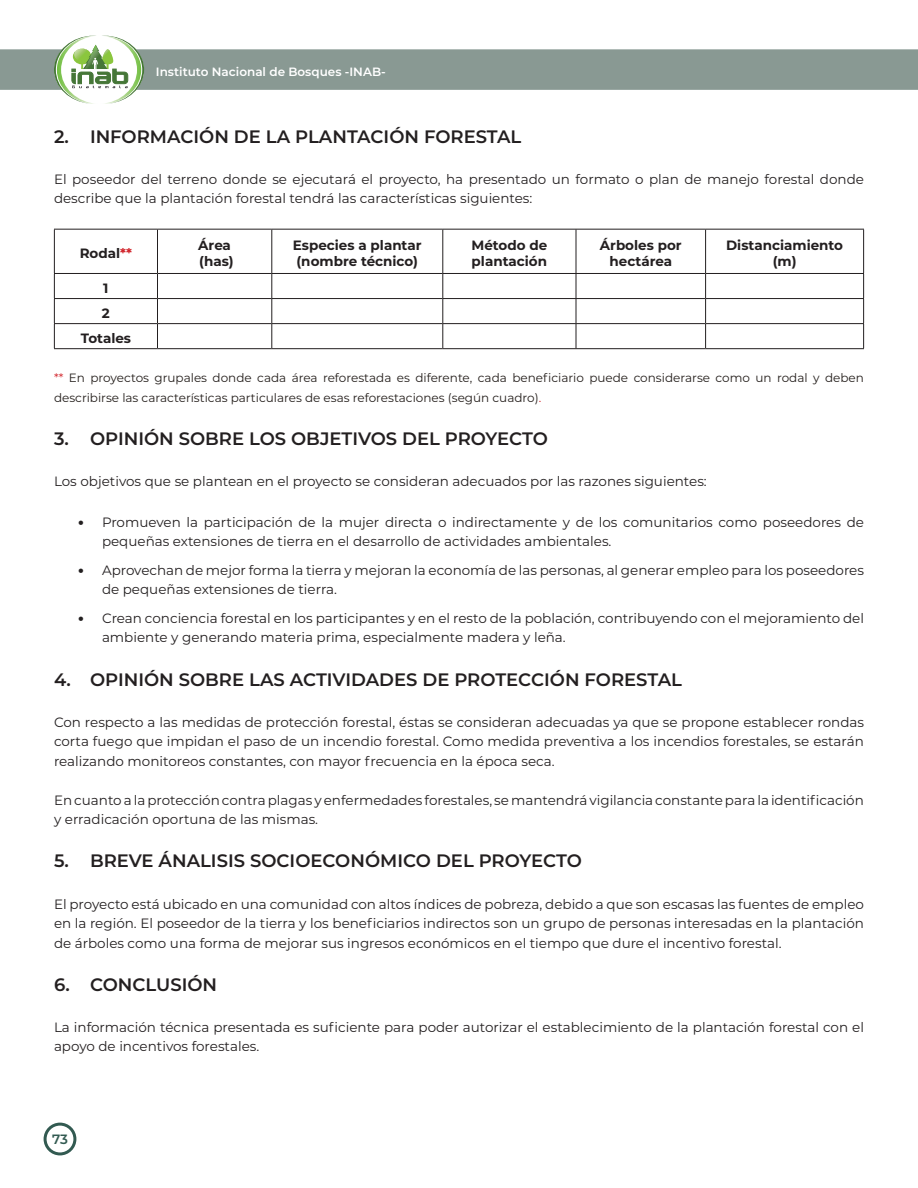
<style>
.page{position:relative;width:918px;height:1188px;background:#fff}
.page>*{position:absolute;margin:0;border:0;box-sizing:border-box;transform-origin:0 0}
.t1{font:600 18px "Montserrat";color:#231f20}
.Textos{font:13.5px/19.5px "Montserrat";color:#231f20}
.t2{font:700 13.5px/16.2px "Montserrat";color:#231f20}
.t3{font:600 13.5px "Montserrat";color:#325a51}
.Textos-2{font:12px/19.5px "Montserrat";color:#241e1b}
.t4{font:600 12px "Montserrat";color:#fff}
.s1{color:#d1232a}
.s2{font-weight:800;font-size:15px}
</style>
<div class="page">
<div style="left:0;top:49px;width:918px;height:41px;background:#899993"></div>
<svg style="left:54px;top:36px;width:90px;height:68px"></svg>
<div style="left:44px;top:1123px;width:32px;height:32px;border:3px solid #325a51;border-radius:50%"></div>
<hr style="left:54px;top:229px;width:104px;height:1px;background:#231f20">
<hr style="left:54px;top:230px;width:1px;height:43px;background:#231f20">
<hr style="left:158px;top:229px;width:114px;height:1px;background:#231f20">
<hr style="left:157px;top:230px;width:1px;height:43px;background:#231f20">
<hr style="left:272px;top:229px;width:171px;height:1px;background:#231f20">
<hr style="left:271px;top:230px;width:1px;height:43px;background:#231f20">
<hr style="left:443px;top:229px;width:133px;height:1px;background:#231f20">
<hr style="left:442px;top:230px;width:1px;height:43px;background:#231f20">
<hr style="left:576px;top:229px;width:130px;height:1px;background:#231f20">
<hr style="left:576px;top:230px;width:1px;height:43px;background:#231f20">
<hr style="left:706px;top:229px;width:158px;height:1px;background:#231f20">
<hr style="left:705px;top:230px;width:1px;height:43px;background:#231f20">
<hr style="left:863px;top:230px;width:1px;height:43px;background:#231f20">
<hr style="left:54px;top:273px;width:104px;height:1px;background:#231f20">
<hr style="left:158px;top:273px;width:114px;height:1px;background:#231f20">
<hr style="left:272px;top:273px;width:171px;height:1px;background:#231f20">
<hr style="left:443px;top:273px;width:133px;height:1px;background:#231f20">
<hr style="left:576px;top:273px;width:130px;height:1px;background:#231f20">
<hr style="left:706px;top:273px;width:158px;height:1px;background:#231f20">
<hr style="left:54px;top:298px;width:104px;height:1px;background:#231f20">
<hr style="left:158px;top:298px;width:114px;height:1px;background:#231f20">
<hr style="left:272px;top:298px;width:171px;height:1px;background:#231f20">
<hr style="left:443px;top:298px;width:133px;height:1px;background:#231f20">
<hr style="left:576px;top:298px;width:130px;height:1px;background:#231f20">
<hr style="left:706px;top:298px;width:158px;height:1px;background:#231f20">
<hr style="left:54px;top:323px;width:104px;height:1px;background:#231f20">
<svg style="left:54px;top:274px;width:1px;height:74px"></svg>
<hr style="left:158px;top:323px;width:114px;height:1px;background:#231f20">
<svg style="left:157px;top:274px;width:1px;height:74px"></svg>
<hr style="left:272px;top:323px;width:171px;height:1px;background:#231f20">
<svg style="left:271px;top:274px;width:1px;height:74px"></svg>
<hr style="left:443px;top:323px;width:133px;height:1px;background:#231f20">
<svg style="left:442px;top:274px;width:1px;height:74px"></svg>
<hr style="left:576px;top:323px;width:130px;height:1px;background:#231f20">
<svg style="left:576px;top:274px;width:1px;height:74px"></svg>
<hr style="left:706px;top:323px;width:158px;height:1px;background:#231f20">
<svg style="left:705px;top:274px;width:1px;height:74px"></svg>
<svg style="left:863px;top:274px;width:1px;height:74px"></svg>
<hr style="left:54px;top:348px;width:104px;height:1px;background:#231f20">
<hr style="left:158px;top:348px;width:114px;height:1px;background:#231f20">
<hr style="left:272px;top:348px;width:171px;height:1px;background:#231f20">
<hr style="left:443px;top:348px;width:133px;height:1px;background:#231f20">
<hr style="left:576px;top:348px;width:130px;height:1px;background:#231f20">
<hr style="left:706px;top:348px;width:158px;height:1px;background:#231f20">
<p class="t4" style="left:156px;top:64px;width:231px">Instituto Nacional de Bosques -INAB-</p>
<p class="t1" style="left:54px;top:124px;width:469px">2. INFORMACIÓN DE LA PLANTACIÓN FORESTAL</p>
<p class="Textos" style="left:54px;top:169px;width:812px">El poseedor del terreno donde se ejecutará el proyecto, ha presentado un formato o plan de manejo forestal donde describe que la plantación forestal tendrá las características siguientes:</p>
<p class="t2" style="left:80px;top:244px;width:54px">Rodal<span class="s1">**</span></p>
<p class="t2" style="left:198px;top:236px;width:34px">Área</p>
<p class="t2" style="left:199px;top:252px;width:36px">(has)</p>
<p class="t2" style="left:293px;top:236px;width:130px">Especies a plantar</p>
<p class="t2" style="left:296px;top:252px;width:123px">(nombre técnico)</p>
<p class="t2" style="left:472px;top:236px;width:77px">Método de plantación</p>
<p class="t2" style="left:600px;top:236px;width:83px;text-align:center">Árboles por hectárea</p>
<p class="t2" style="left:726px;top:236px;width:118px">Distanciamiento</p>
<p class="t2" style="left:773px;top:252px;width:25px">(m)</p>
<p class="t2" style="left:103px;top:279px;width:7px">1</p>
<p class="t2" style="left:102px;top:304px;width:9px">2</p>
<p class="t2" style="left:81px;top:329px;width:52px">Totales</p>
<p class="Textos-2" style="left:54px;top:368px;width:811px"><span class="s1">**</span> En proyectos grupales donde cada área reforestada es diferente, cada beneficiario puede considerarse como un rodal y deben describirse las características particulares de esas reforestaciones (según cuadro)<span class="s1">.</span></p>
<p class="t1" style="left:54px;top:426px;width:496px">3. OPINIÓN SOBRE LOS OBJETIVOS DEL PROYECTO</p>
<p class="Textos" style="left:54px;top:471px;width:654px">Los objetivos que se plantean en el proyecto se consideran adecuados por las razones siguientes:</p>
<p class="Textos" style="left:102px;top:512px;width:764px;text-indent:-24px"><span class="s2">•</span> Promueven la participación de la mujer directa o indirectamente y de los comunitarios como poseedores de pequeñas extensiones de tierra en el desarrollo de actividades ambientales.</p>
<p class="Textos" style="left:102px;top:560px;width:764px;text-indent:-24px"><span class="s2">•</span> Aprovechan de mejor forma la tierra y mejoran la economía de las personas, al generar empleo para los poseedores de pequeñas extensiones de tierra.</p>
<p class="Textos" style="left:102px;top:608px;width:764px;text-indent:-24px"><span class="s2">•</span> Crean conciencia forestal en los participantes y en el resto de la población, contribuyendo con el mejoramiento del ambiente y generando materia prima, especialmente madera y leña.</p>
<p class="t1" style="left:54px;top:667px;width:629px">4. OPINIÓN SOBRE LAS ACTIVIDADES DE PROTECCIÓN FORESTAL</p>
<p class="Textos" style="left:54px;top:712px;width:812px;text-align:justify">Con respecto a las medidas de protección forestal, éstas se consideran adecuadas ya que se propone establecer rondas corta fuego que impidan el paso de un incendio forestal. Como medida preventiva a los incendios forestales, se estarán realizando monitoreos constantes, con mayor frecuencia en la época seca.</p>
<p class="Textos" style="left:54px;top:790px;width:811px">En cuanto a la protección contra plagas y enfermedades forestales, se mantendrá vigilancia constante para la identificación y erradicación oportuna de las mismas.</p>
<p class="t1" style="left:54px;top:848px;width:529px">5. BREVE ÁNALISIS SOCIOECONÓMICO DEL PROYECTO</p>
<p class="Textos" style="left:54px;top:894px;width:812px;text-align:justify">El proyecto está ubicado en una comunidad con altos índices de pobreza, debido a que son escasas las fuentes de empleo en la región. El poseedor de la tierra y los beneficiarios indirectos son un grupo de personas interesadas en la plantación de árboles como una forma de mejorar sus ingresos económicos en el tiempo que dure el incentivo forestal.</p>
<p class="t1" style="left:54px;top:972px;width:165px">6. CONCLUSIÓN</p>
<p class="Textos" style="left:54px;top:1017px;width:812px">La información técnica presentada es suficiente para poder autorizar el establecimiento de la plantación forestal con el apoyo de incentivos forestales.</p>
<p class="t3" style="left:52px;top:1130px;width:17px">73</p>
</div>
